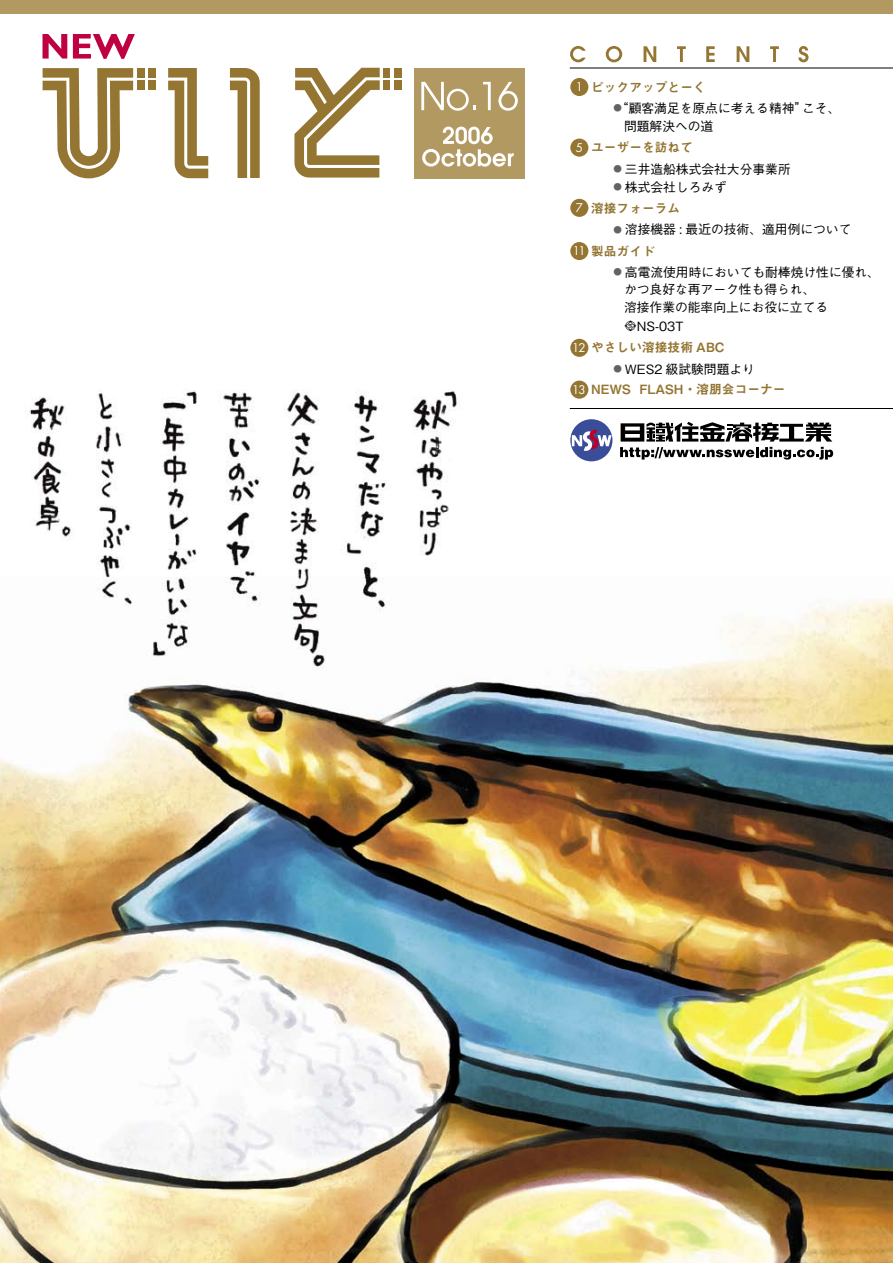
<style>
.page{position:relative;width:893px;height:1263px;background:#fff}
.page>*{position:absolute;margin:0;border:0;box-sizing:border-box;transform-origin:0 0}
.t1{font:500 12.75px/17.9px "Gothic BBB Pro";color:#000}
.t2{font:12.75px "Midashi Go Pro MB31";color:#947532}
.t3{font:11.7px "Futura";color:#fff}
.s1{font-size:8.55px;color:#636363}
.s2{font-family:"Futura";font-size:11.7px;color:#fff}
.s3{font-family:"Bead";font-weight:400}
</style>
<div class="page">
<img style="left:0;top:380px;width:893px;height:883px">
<div style="left:1px;top:0;width:892px;height:13px;background:#b29962"></div>
<svg style="left:43px;top:34px;width:24px;height:25px"></svg>
<svg style="left:73px;top:34px;width:62px;height:25px"></svg>
<div style="left:414px;top:68px;width:111px;height:110px;background:#b29962"></div>
<svg style="left:168px;top:68px;width:40px;height:110px"></svg>
<svg style="left:230px;top:68px;width:30px;height:110px"></svg>
<div style="left:148px;top:81px;width:8px;height:9px;background:#947532"></div>
<div style="left:137px;top:81px;width:8px;height:9px;background:#947532"></div>
<svg style="left:43px;top:68px;width:90px;height:110px"></svg>
<div style="left:137px;top:68px;width:8px;height:10px;background:#947532"></div>
<div style="left:148px;top:68px;width:8px;height:10px;background:#947532"></div>
<div style="left:384px;top:80px;width:6px;height:10px;background:#947532"></div>
<div style="left:395px;top:80px;width:7px;height:10px;background:#947532"></div>
<svg style="left:294px;top:68px;width:86px;height:110px"></svg>
<div style="left:384px;top:68px;width:6px;height:9px;background:#947532"></div>
<div style="left:395px;top:68px;width:7px;height:9px;background:#947532"></div>
<svg style="left:570px;top:46px;width:16px;height:16px"></svg>
<svg style="left:606px;top:46px;width:16px;height:16px"></svg>
<svg style="left:643px;top:46px;width:13px;height:16px"></svg>
<svg style="left:677px;top:46px;width:9px;height:16px"></svg>
<svg style="left:706px;top:46px;width:9px;height:16px"></svg>
<svg style="left:737px;top:46px;width:12px;height:16px"></svg>
<svg style="left:770px;top:46px;width:9px;height:16px"></svg>
<svg style="left:798px;top:46px;width:10px;height:16px"></svg>
<hr style="left:570px;top:68px;width:323px;height:1px;background:#000">
<hr style="left:570px;top:408px;width:323px;height:1px;background:#000">
<div style="left:570px;top:78px;width:18px;height:18px;background:#947532;border-radius:50%"></div>
<div style="left:570px;top:139px;width:18px;height:18px;background:#947532;border-radius:50%"></div>
<div style="left:570px;top:199px;width:18px;height:18px;background:#947532;border-radius:50%"></div>
<div style="left:570px;top:242px;width:18px;height:18px;background:#947532;border-radius:50%"></div>
<div style="left:570px;top:339px;width:18px;height:18px;background:#947532;border-radius:50%"></div>
<div style="left:570px;top:381px;width:18px;height:18px;background:#947532;border-radius:50%"></div>
<svg style="left:620px;top:422px;width:213px;height:38px"></svg>
<div style="left:570px;top:419px;width:42px;height:42px;background:#3a4d98;border-radius:50%"></div>
<svg style="left:572px;top:429px;width:40px;height:23px"></svg>
<svg style="left:421px;top:82px;width:54px;height:29px"></svg>
<svg style="left:483px;top:82px;width:8px;height:28px"></svg>
<svg style="left:498px;top:82px;width:20px;height:29px"></svg>
<svg style="left:422px;top:127px;width:92px;height:40px"></svg>
<p class="t2" style="left:591px;top:77px;width:116px">ピックアップとーく</p>
<p class="t1" style="left:624px;top:97px;width:218px;text-indent:-10px"><span class="s1">●</span>“顧客満足を原点に考える精神”こそ、問題解決への道</p>
<p class="t2" style="left:591px;top:137px;width:104px">ユーザーを訪ねて</p>
<p class="t1" style="left:614px;top:158px;width:179px"><span class="s1">●</span> 三井造船株式会社大分事業所</p>
<p class="t1" style="left:614px;top:176px;width:115px"><span class="s1">●</span> 株式会社しろみず</p>
<p class="t2" style="left:591px;top:197px;width:91px">溶接フォーラム</p>
<p class="t1" style="left:614px;top:219px;width:239px"><span class="s1">●</span> 溶接機器 : 最近の技術、適用例について</p>
<p class="t2" style="left:573px;top:241px;width:83px"><span class="s2">11</span> 製品ガイド</p>
<p class="t1" style="left:624px;top:261px;width:257px;text-indent:-10px"><span class="s1">●</span> 高電流使用時においても耐棒焼け性に優れ、かつ良好な再アーク性も得られ、<br>溶接作業の能率向上にお役に立てる<span class="s3">*</span>NS-03T</p>
<p class="t2" style="left:572px;top:337px;width:154px"><span class="s2">12</span> やさしい溶接技術 ABC</p>
<p class="t1" style="left:614px;top:358px;width:143px"><span class="s1">●</span> WES2 級試験問題より</p>
<p class="t2" style="left:572px;top:379px;width:215px"><span class="s2">13</span> NEWS FLASH・溶朋会コーナー</p>
<p class="t3" style="left:576px;top:79px;width:9px">1</p>
<p class="t3" style="left:576px;top:140px;width:9px">5</p>
<p class="t3" style="left:576px;top:200px;width:9px">7</p>
</div>
